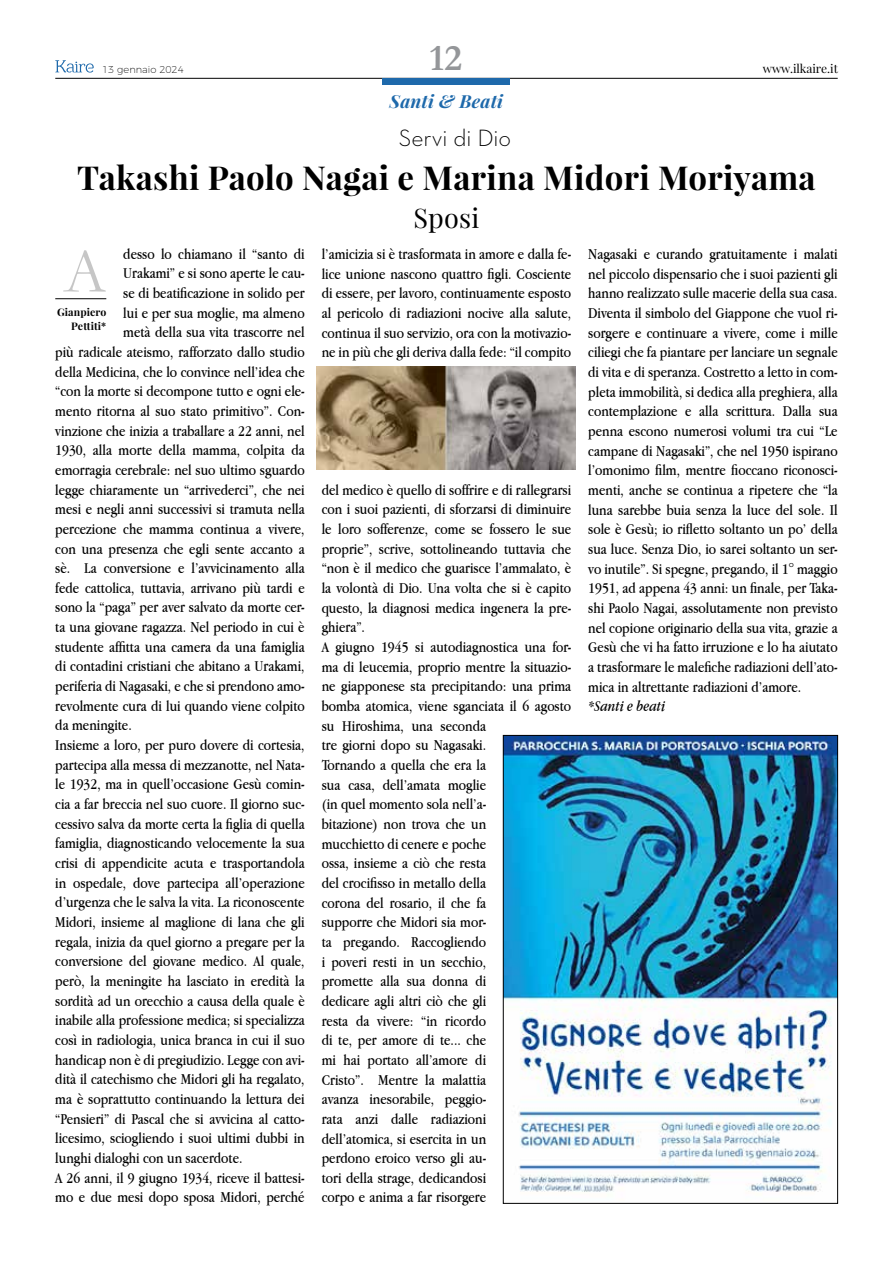
<style>
.page{position:relative;width:893px;height:1263px;background:#fff}
.page>*{position:absolute;margin:0;border:0;box-sizing:border-box;transform-origin:0 0}
.t1{font:63px "Garamond";color:#c6c6c6}
.t2{font:700 37.5px "Garamond";color:#949699}
.t3{font:700 33px "Playfair Display";letter-spacing:.01em;color:#000}
.t4{font:27px "Playfair Display";letter-spacing:.01em;color:#000}
.t5{font:300 24px "Neutraface 2 Text";color:#000}
.t6{font:italic 700 18px "Playfair Display";letter-spacing:.01em;color:#1e69ab}
.t7{font:15.75px/19.6px "Apple Garamond";color:#000;text-align:justify}
.t8{font:italic 15.75px "Apple Garamond";color:#000}
.t9{font:12px "Playfair Display";color:#000}
.t10{font:700 10.5px/13.5px "Playfair Display";letter-spacing:.01em;color:#000;text-align:right}
.t11{font:200 9.9px "Montserrat";color:#000}
</style>
<div class="page">
<hr style="left:55px;top:78px;width:783px;height:1px;background:#000">
<div style="left:382px;top:78px;width:127px;height:7px;background:#1e69ab"></div>
<svg style="left:55px;top:60px;width:39px;height:13px"></svg>
<hr style="left:55px;top:298px;width:51px;height:1px;background:#000">
<img style="left:316px;top:367px;width:260px;height:102px">
<img style="left:505px;top:737px;width:331px;height:455px">
<div style="left:503px;top:735px;width:335px;height:468px;border:1px solid #000"></div>
<p class="t11" style="left:102px;top:62px;width:83px">13 gennaio 2024</p>
<h2 class="t2" style="left:430px;top:36px;width:34px">12</h2>
<p class="t6" style="left:390px;top:89px;width:115px">Santi &amp; Beati</p>
<h3 class="t5" style="left:399px;top:123px;width:114px">Servi di Dio</h3>
<p class="t9" style="left:763px;top:61px;width:77px">www.ilkaire.it</p>
<h3 class="t3" style="left:77px;top:157px;width:740px">Takashi Paolo Nagai e Marina Midori Moriyama</h3>
<h3 class="t4" style="left:413px;top:201px;width:68px">Sposi</h3>
<p class="t7" style="left:123px;top:243px;width:183px">desso lo chiamano il “santo di</p>
<p class="t7" style="left:123px;top:263px;width:183px">Urakami” e si sono aperte le cau-</p>
<p class="t7" style="left:123px;top:283px;width:183px">se di beatificazione in solido per</p>
<p class="t7" style="left:123px;top:302px;width:183px">lui e per sua moglie, ma almeno</p>
<p class="t7" style="left:123px;top:322px;width:183px">metà della sua vita trascorre nel</p>
<p class="t7" style="left:55px;top:342px;width:251px">più radicale ateismo, rafforzato dallo studio</p>
<p class="t7" style="left:55px;top:361px;width:251px">della Medicina, che lo convince nell’idea che</p>
<p class="t7" style="left:55px;top:381px;width:251px">“con la morte si decompone tutto e ogni ele-</p>
<p class="t7" style="left:55px;top:401px;width:251px">mento ritorna al suo stato primitivo”. Con-</p>
<p class="t7" style="left:55px;top:420px;width:251px">vinzione che inizia a traballare a 22 anni, nel</p>
<p class="t7" style="left:55px;top:440px;width:251px">1930, alla morte della mamma, colpita da</p>
<p class="t7" style="left:55px;top:460px;width:251px">emorragia cerebrale: nel suo ultimo sguardo</p>
<p class="t7" style="left:55px;top:479px;width:251px">legge chiaramente un “arrivederci”, che nei</p>
<p class="t7" style="left:55px;top:499px;width:251px">mesi e negli anni successivi si tramuta nella</p>
<p class="t7" style="left:55px;top:519px;width:251px">percezione che mamma continua a vivere,</p>
<p class="t7" style="left:55px;top:538px;width:251px">con una presenza che egli sente accanto a</p>
<p class="t7" style="left:55px;top:558px;width:251px">sè. La conversione e l’avvicinamento alla</p>
<p class="t7" style="left:55px;top:578px;width:251px">fede cattolica, tuttavia, arrivano più tardi e</p>
<p class="t7" style="left:55px;top:597px;width:251px">sono la “paga” per aver salvato da morte cer-</p>
<p class="t7" style="left:55px;top:617px;width:251px">ta una giovane ragazza. Nel periodo in cui è</p>
<p class="t7" style="left:55px;top:637px;width:251px">studente affitta una camera da una famiglia</p>
<p class="t7" style="left:55px;top:656px;width:251px">di contadini cristiani che abitano a Urakami,</p>
<p class="t7" style="left:55px;top:676px;width:251px">periferia di Nagasaki, e che si prendono amo-</p>
<p class="t7" style="left:55px;top:696px;width:251px">revolmente cura di lui quando viene colpito</p>
<p class="t7" style="left:55px;top:715px;width:78px">da meningite.</p>
<p class="t7" style="left:55px;top:735px;width:251px">Insieme a loro, per puro dovere di cortesia,</p>
<p class="t7" style="left:55px;top:754px;width:251px">partecipa alla messa di mezzanotte, nel Nata-</p>
<p class="t7" style="left:55px;top:774px;width:251px">le 1932, ma in quell’occasione Gesù comin-</p>
<p class="t7" style="left:55px;top:794px;width:251px">cia a far breccia nel suo cuore. Il giorno suc-</p>
<p class="t7" style="left:55px;top:813px;width:251px">cessivo salva da morte certa la figlia di quella</p>
<p class="t7" style="left:55px;top:833px;width:251px">famiglia, diagnosticando velocemente la sua</p>
<p class="t7" style="left:55px;top:853px;width:251px">crisi di appendicite acuta e trasportandola</p>
<p class="t7" style="left:55px;top:872px;width:251px">in ospedale, dove partecipa all’operazione</p>
<p class="t7" style="left:55px;top:892px;width:251px">d’urgenza che le salva la vita. La riconoscente</p>
<p class="t7" style="left:55px;top:912px;width:251px">Midori, insieme al maglione di lana che gli</p>
<p class="t7" style="left:55px;top:931px;width:251px">regala, inizia da quel giorno a pregare per la</p>
<p class="t7" style="left:55px;top:951px;width:251px">conversione del giovane medico. Al quale,</p>
<p class="t7" style="left:55px;top:971px;width:251px">però, la meningite ha lasciato in eredità la</p>
<p class="t7" style="left:55px;top:990px;width:251px">sordità ad un orecchio a causa della quale è</p>
<p class="t7" style="left:55px;top:1010px;width:251px">inabile alla professione medica; si specializza</p>
<p class="t7" style="left:55px;top:1030px;width:251px">così in radiologia, unica branca in cui il suo</p>
<p class="t7" style="left:55px;top:1049px;width:251px">handicap non è di pregiudizio. Legge con avi-</p>
<p class="t7" style="left:55px;top:1069px;width:251px">dità il catechismo che Midori gli ha regalato,</p>
<p class="t7" style="left:55px;top:1089px;width:251px">ma è soprattutto continuando la lettura dei</p>
<p class="t7" style="left:55px;top:1108px;width:251px">“Pensieri” di Pascal che si avvicina al catto-</p>
<p class="t7" style="left:55px;top:1128px;width:251px">licesimo, sciogliendo i suoi ultimi dubbi in</p>
<p class="t7" style="left:55px;top:1148px;width:189px">lunghi dialoghi con un sacerdote.</p>
<p class="t7" style="left:55px;top:1167px;width:251px">A 26 anni, il 9 giugno 1934, riceve il battesi-</p>
<p class="t7" style="left:55px;top:1187px;width:251px">mo e due mesi dopo sposa Midori, perché</p>
<h1 class="t1" style="left:64px;top:234px;width:44px">A</h1>
<p class="t10" style="left:57px;top:306px;width:51px">Gianpiero<br>Pettiti*</p>
<p class="t7" style="left:322px;top:244px;width:251px">l’amicizia si è trasformata in amore e dalla fe&shy;lice unione nascono quattro figli. Cosciente di essere, per lavoro, continuamente esposto al pericolo di radiazioni nocive alla salute, continua il suo servizio, ora con la motivazio&shy;ne in più che gli deriva dalla fede: “il compito</p>
<p class="t7" style="left:322px;top:480px;width:251px;text-align:left">del medico è quello di soffrire e di rallegrarsi con i suoi pazienti, di sforzarsi di diminuire le loro sofferenze, come se fossero le sue proprie”, scrive, sottolineando tuttavia che “non è il medico che guarisce l’ammalato, è la volontà di Dio. Una volta che si è capito questo, la diagnosi medica ingenera la pre&shy;ghiera”.<br>A giugno 1945 si autodiagnostica una for&shy;ma di leucemia, proprio mentre la situazio&shy;ne giapponese sta precipitando: una prima bomba atomica, viene sganciata il 6 agosto su Hiroshima, una seconda<br>tre giorni dopo su Nagasaki.<br>Tornando a quella che era la<br>sua casa, dell’amata moglie<br>(in quel momento sola nell’a-<br>bitazione) non trova che un<br>mucchietto di cenere e poche<br>ossa, insieme a ciò che resta<br>del crocifisso in metallo della<br>corona del rosario, il che fa<br>supporre che Midori sia mor-<br>ta pregando. Raccogliendo<br>i poveri resti in un secchio,<br>promette alla sua donna di<br>dedicare agli altri ciò che gli<br>resta da vivere: “in ricordo<br>di te, per amore di te... che<br>mi hai portato all’amore di<br>Cristo”. Mentre la malattia<br>avanza inesorabile, peggio-<br>rata anzi dalle radiazioni<br>dell’atomica, si esercita in un<br>perdono eroico verso gli au-<br>tori della strage, dedicandosi<br>corpo e anima a far risorgere</p>
<p class="t7" style="left:588px;top:244px;width:251px">Nagasaki e curando gratuitamente i malati nel piccolo dispensario che i suoi pazienti gli hanno realizzato sulle macerie della sua casa.<br>Diventa il simbolo del Giappone che vuol ri&shy;sorgere e continuare a vivere, come i mille ciliegi che fa piantare per lanciare un segnale di vita e di speranza. Costretto a letto in com&shy;pleta immobilità, si dedica alla preghiera, alla contemplazione e alla scrittura. Dalla sua penna escono numerosi volumi tra cui “Le campane di Nagasaki”, che nel 1950 ispirano l’omonimo film, mentre fioccano riconosci&shy;menti, anche se continua a ripetere che “la luna sarebbe buia senza la luce del sole. Il sole è Gesù; io rifletto soltanto un po’ della sua luce. Senza Dio, io sarei soltanto un ser&shy;vo inutile”. Si spegne, pregando, il 1° maggio 1951, ad appena 43 anni: un finale, per Taka&shy;shi Paolo Nagai, assolutamente non previsto nel copione originario della sua vita, grazie a Gesù che vi ha fatto irruzione e lo ha aiutato a trasformare le malefiche radiazioni dell’ato&shy;mica in altrettante radiazioni d’amore.</p>
<p class="t8" style="left:588px;top:697px;width:79px">*Santi e beati</p>
</div>
